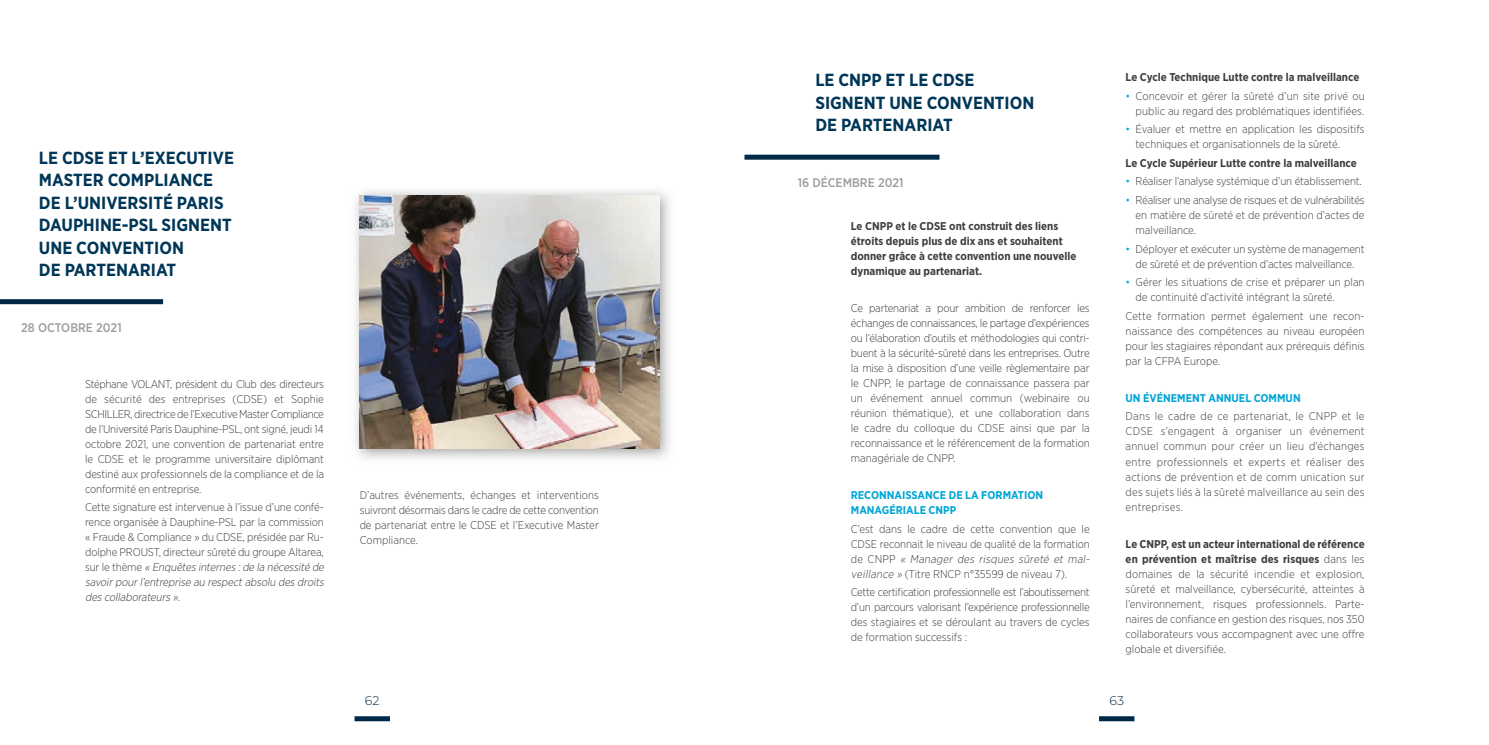
<style>
.page{position:relative;width:1489px;height:745px;background:#fff}
.page>*{position:absolute;margin:0;border:0;box-sizing:border-box;transform-origin:0 0}
.t1{font:700 17.5px/22.5px "Gotham Narrow";color:#003657}
.t2{font:500 12.5px "Gotham Narrow";color:#9d9d9d}
.t3{font:300 12.5px "Montserrat";color:#002847}
.t4{font:300 11.25px/15px "Gotham Narrow";letter-spacing:-.005em;color:#3d3d3c;text-align:justify}
.t5{font:700 11.25px/15px "Gotham Narrow";color:#3d3d3c}
.t6{font:700 11.25px/15px "Gotham Narrow";color:#00a5d6}
.s1{font-style:italic}
.s2{color:#00a5d6}
.s3{font-weight:700}
</style>
<div class="page">
<svg style="left:1099px;top:716px;width:35px;height:4px"></svg>
<svg style="left:354px;top:716px;width:36px;height:4px"></svg>
<div style="left:744px;top:154px;width:195px;height:5px;background:#002847"></div>
<img style="left:355px;top:190px;width:315px;height:269px">
<img style="left:360px;top:195px;width:300px;height:253px">
<div style="left:0;top:299px;width:163px;height:5px;background:#002847"></div>
<h1 class="t1" style="left:39px;top:146px;width:196px">LE CDSE ET L’EXECUTIVE<br>MASTER COMPLIANCE<br>DE L’UNIVERSITÉ PARIS<br>DAUPHINE-PSL SIGNENT<br>UNE CONVENTION<br>DE PARTENARIAT</h1>
<p class="t2" style="left:21px;top:319px;width:102px">28 OCTOBRE 2021</p>
<p class="t4" style="left:85px;top:375px;width:240px">Stéphane VOLANT, président du Club des directeurs de sécurité des entreprises (CDSE) et Sophie SCHILLER, directrice de l’Executive Master Compliance de l’Université Paris Dauphine-PSL, ont signé, jeudi 14 octobre 2021, une convention de partenariat entre le CDSE et le programme universitaire diplômant destiné aux professionnels de la compliance et de la conformité en entreprise.</p>
<p class="t4" style="left:85px;top:499px;width:243px;text-align:left">Cette signature est intervenue à l’issue d’une confé&shy;rence organisée à Dauphine-PSL par la commission « Fraude &amp; Compliance » du CDSE, présidée par Ru&shy;dolphe PROUST, directeur sûreté du groupe Altarea, s u r l e t h è m e <span class="s1">« Enquêtes internes :de la nécessité de savoirpourl’entreprise au respectabsolu des droits des collaborateurs ».</span></p>
<p class="t4" style="left:360px;top:487px;width:240px">D’autres événements, échanges et interventions suivront désormais dans le cadre de cette convention de partenariat entre le CDSE et l’Executive Master Compliance.</p>
<h1 class="t1" style="left:815px;top:68px;width:220px">LE CNPP ET LE CDSE<br>SIGNENT UNE CONVENTION<br>DE PARTENARIAT</h1>
<p class="t2" style="left:797px;top:175px;width:107px">16 DÉCEMBRE 2021</p>
<p class="t5" style="left:850px;top:218px;width:227px">Le CNPP et le CDSE ont construit des liens étroits depuis plus de dix ans et souhaitent donner grâce à cette convention une nouvelle dynamique au partenariat.</p>
<p class="t4" style="left:850px;top:300px;width:240px">Ce partenariat a pour ambition de renforcer les échanges de connaissances, le partage d’expériences ou l’élaboration d’outils et méthodologies qui contri&shy;buent à la sécurité-sûreté dans les entreprises. Outre la mise à disposition d’une veille règlementaire par le CNPP, le partage de connaissance passera par un événement annuel commun (webinaire ou réunion thématique), et une collaboration dans le cadre du colloque du CDSE ainsi que par la reconnaissance et le référencement de la formation managériale de CNPP.</p>
<p class="t6" style="left:850px;top:487px;width:194px">RECONNAISSANCE DE LA FORMATION<br>MANAGÉRIALE CNPP</p>
<p class="t4" style="left:850px;top:520px;width:243px;text-align:left">C’est dans le cadre de cette convention que le CDSE reconnait le niveau de qualité de la formation d e C N P P <span class="s1">« Manager des risques sûreté et mal&shy;veillance »</span> (Titre RNCP n°35599 de niveau 7).</p>
<p class="t4" style="left:850px;top:584px;width:240px">Cette certification professionnelle est l’aboutissement d’un parcours valorisant l’expérience professionnelle des stagiaires et se déroulant au travers de cycles de formation successifs :</p>
<p class="t5" style="left:1125px;top:69px;width:235px">Le Cycle Technique Lutte contre la malveillance</p>
<p class="t4" style="left:1125px;top:88px;width:240px;text-align:right"><span class="s2">•</span> Concevoir et gérer la sûreté d’un site privé ou public au regard des problématiques identifiées.</p>
<p class="t4" style="left:1135px;top:121px;width:230px;text-indent:-10px"><span class="s2">•</span> Évaluer et mettre en application les dispositifs techniques et organisationnels de la sûreté.</p>
<p class="t5" style="left:1125px;top:155px;width:233px">Le Cycle Supérieur Lutte contre la malveillance</p>
<p class="t4" style="left:1125px;top:173px;width:238px"><span class="s2">•</span> Réaliser l’analyse systémique d’un établissement.</p>
<p class="t4" style="left:1135px;top:192px;width:230px;text-indent:-10px"><span class="s2">•</span> Réaliser une analyse de risques et de vulnérabilités en matière de sûreté et de prévention d’actes de malveillance.</p>
<p class="t4" style="left:1125px;top:241px;width:240px;text-align:center"><span class="s2">•</span> Déployer et exécuter un système de management de sûreté et de prévention d’actes malveillance.</p>
<p class="t4" style="left:1135px;top:274px;width:230px;text-indent:-10px"><span class="s2">•</span> Gérer les situations de crise et préparer un plan de continuité d’activité intégrant la sûreté.</p>
<p class="t4" style="left:1125px;top:308px;width:240px">Cette formation permet également une recon&shy;naissance des compétences au niveau européen pour les stagiaires répondant aux prérequis définis par la CFPA Europe.</p>
<p class="t6" style="left:1125px;top:390px;width:177px">UN ÉVÉNEMENT ANNUEL COMMUN</p>
<p class="t4" style="left:1125px;top:408px;width:240px">Dans le cadre de ce partenariat, le CNPP et le CDSE s’engagent à organiser un événement annuel commun pour créer un lieu d’échanges entre professionnels et experts et réaliser des actions de prévention et de comm unication sur des sujets liés à la sûreté malveillance au sein des entreprises.</p>
<p class="t4" style="left:1125px;top:535px;width:240px"><span class="s3">Le CNPP, est un acteur international de référence en prévention et maîtrise des risques</span> dans les domaines de la sécurité incendie et explosion, sûreté et malveillance, cybersécurité, atteintes à l’environnement, risques professionnels. Parte&shy;naires de confiance en gestion des risques, nos 350 collaborateurs vous accompagnent avec une offre globale et diversifiée.</p>
<p class="t3" style="left:365px;top:691px;width:16px">62</p>
<p class="t3" style="left:1109px;top:691px;width:16px">63</p>
</div>
